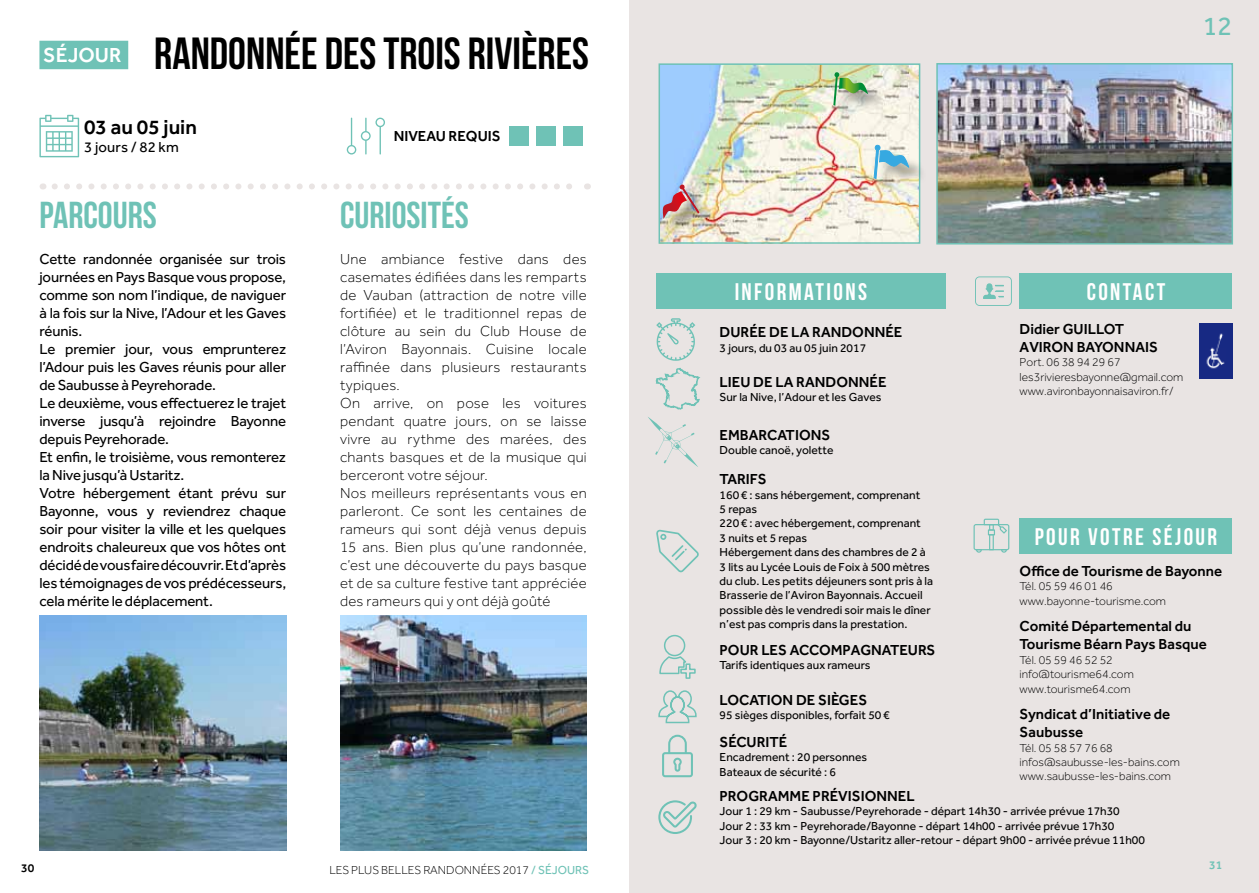
<style>
.page{position:relative;width:1259px;height:893px;background:#fff}
.page>*{position:absolute;margin:0;border:0;box-sizing:border-box;transform-origin:0 0}
.t1{font:45px "Bebas Neue";color:#000}
.t2{font:37.5px "Bebas Neue";color:#6fc2b6}
.t3{font:27px "Effra";color:#6fc2b6}
.t4{font:24px "Bebas Neue";letter-spacing:.1em;color:#fff}
.t5{font:500 21px "Effra";color:#000}
.t6{font:500 21px "Effra";color:#fff}
.t7{font:15px/18px "Effra";letter-spacing:-.01em;color:#000}
.t8{font:300 15px/18px "Effra";letter-spacing:.02em;color:#000}
.t9{font:500 15px/18px "Effra";color:#000}
.t10{font:500 15px "Effra";letter-spacing:-.02em;color:#000}
.t11{font:500 15px "Effra";letter-spacing:.08em;color:#000}
.t12{font:15px "Effra";letter-spacing:.01em;color:#000}
.t13{font:12px/14.4px "Effra";color:#000}
.t14{font:300 12px/14.4px "Effra";color:#000}
.t15{font:500 12px "Effra";color:#000}
.t16{font:500 12px "Effra";color:#6fc2b6}
.s1{font-weight:400;color:#6fc2b6}
</style>
<div class="page">
<div style="left:629px;top:0;width:630px;height:893px;background:#e9e4e3"></div>
<div style="left:39px;top:41px;width:89px;height:28px;background:#6fc2b6"></div>
<svg style="left:55px;top:183px;width:517px;height:6px"></svg>
<div style="left:656px;top:274px;width:289px;height:35px;background:#6fc2b6"></div>
<div style="left:1019px;top:274px;width:213px;height:35px;background:#6fc2b6"></div>
<svg style="left:975px;top:276px;width:37px;height:30px"></svg>
<img style="left:1199px;top:324px;width:33px;height:55px">
<div style="left:1019px;top:519px;width:213px;height:35px;background:#6fc2b6"></div>
<svg style="left:973px;top:519px;width:36px;height:34px"></svg>
<svg style="left:662px;top:735px;width:31px;height:42px"></svg>
<svg style="left:658px;top:800px;width:39px;height:34px"></svg>
<svg style="left:658px;top:690px;width:39px;height:34px"></svg>
<svg style="left:659px;top:634px;width:37px;height:45px"></svg>
<svg style="left:656px;top:530px;width:43px;height:42px"></svg>
<svg style="left:648px;top:417px;width:50px;height:50px"></svg>
<svg style="left:655px;top:318px;width:45px;height:92px"></svg>
<svg style="left:39px;top:115px;width:40px;height:42px"></svg>
<svg style="left:347px;top:118px;width:38px;height:37px"></svg>
<div style="left:509px;top:126px;width:20px;height:20px;background:#6fc2b6"></div>
<div style="left:536px;top:126px;width:20px;height:20px;background:#6fc2b6"></div>
<div style="left:563px;top:126px;width:20px;height:20px;background:#6fc2b6"></div>
<img style="left:661px;top:66px;width:256px;height:175px">
<div style="left:658px;top:63px;width:262px;height:181px;border:2px solid #6fc2b6"></div>
<div style="left:836px;top:75px;width:49px;height:48px;background:#000;opacity:.35"></div>
<svg style="left:833px;top:72px;width:35px;height:34px"></svg>
<div style="left:665px;top:187px;width:52px;height:49px;background:#000;opacity:.35"></div>
<img style="left:662px;top:177px;width:53px;height:42px">
<div style="left:876px;top:148px;width:51px;height:48px;background:#000;opacity:.35"></div>
<svg style="left:873px;top:144px;width:36px;height:35px"></svg>
<img style="left:939px;top:66px;width:291px;height:176px">
<div style="left:936px;top:63px;width:297px;height:182px;border:2px solid #6fc2b6"></div>
<img style="left:40px;top:615px;width:246px;height:235px">
<img style="left:340px;top:615px;width:247px;height:235px">
<h3 class="t6" style="left:43px;top:43px;width:80px">SÉJOUR</h3>
<h1 class="t1" style="left:154px;top:29px;width:93px">RANDONNÉE</h1>
<h1 class="t1" style="left:325px;top:29px;width:75px">DES TROIS</h1>
<h1 class="t1" style="left:468px;top:29px;width:88px">RIVIÈRES</h1>
<h3 class="t5" style="left:84px;top:115px;width:114px">03 AU 05 JUIN</h3>
<p class="t12" style="left:84px;top:139px;width:96px">3 jours / 82 km</p>
<h2 class="t2" style="left:39px;top:194px;width:74px">PARCOURS</h2>
<p class="t7" style="left:39px;top:250px;width:248px">Cette randonnée organisée sur trois journées en Pays Basque vous propose, comme son nom l’indique, de naviguer à la fois sur la Nive, l’Adour et les Gaves réunis.<br>Le premier jour, vous emprunterez l’Adour puis les Gaves réunis pour aller de Saubusse à Peyrehorade.<br>Le deuxième, vous effectuerez le trajet inverse jusqu’à rejoindre Bayonne depuis Peyrehorade.<br>Et enfin, le troisième, vous remonterez la Nive jusqu’à Ustaritz.<br>Votre hébergement étant prévu sur Bayonne, vous y reviendrez chaque soir pour visiter la ville et les quelques endroits chaleureux que vos hôtes ont décidé de vous faire découvrir. Et d’après les témoignages de vos prédécesseurs, cela mérite le déplacement.</p>
<p class="t9" style="left:394px;top:127px;width:108px">NIVEAU REQUIS</p>
<h2 class="t2" style="left:340px;top:194px;width:130px">CURIOSITÉS</h2>
<p class="t8" style="left:340px;top:250px;width:248px">Une ambiance festive dans des casemates édifiées dans les remparts de Vauban (attraction de notre ville fortifiée) et le traditionnel repas de clôture au sein du Club House de l’Aviron Bayonnais. Cuisine locale raffinée dans plusieurs restaurants typiques.<br>On arrive, on pose les voitures pendant quatre jours, on se laisse vivre au rythme des marées, des chants basques et de la musique qui berceront votre séjour.<br>Nos meilleurs représentants vous en parleront. Ce sont les centaines de rameurs qui sont déjà venus depuis<br>15 ans. Bien plus qu’une randonnée, c’est une découverte du pays basque et de sa culture festive tant appréciée des rameurs qui y ont déjà goûté</p>
<p class="t15" style="left:21px;top:860px;width:15px">30</p>
<p class="t14" style="left:329px;top:863px;width:261px">Les plus belles randonnées 2017 <span class="s1">/ SÉJOURS</span></p>
<h3 class="t3" style="left:1202px;top:10px;width:31px">12</h3>
<h3 class="t4" style="left:734px;top:279px;width:134px">INFORMATIONS</h3>
<h3 class="t4" style="left:1086px;top:279px;width:80px">CONTACT</h3>
<p class="t9" style="left:719px;top:323px;width:21px">DURÉ</p>
<p class="t11" style="left:758px;top:323px;width:106px">E DE LA RANDONNÉ</p>
<p class="t9" style="left:894px;top:323px;width:10px">E</p>
<p class="t13" style="left:719px;top:340px;width:148px">3 jours, du 03 au 05 juin 2017</p>
<p class="t9" style="left:719px;top:372px;width:128px">LIEU DE LA RANDONNÉ</p>
<p class="t9" style="left:878px;top:372px;width:10px">E</p>
<p class="t13" style="left:719px;top:390px;width:163px">Sur la Nive, l’Adour et les Gaves</p>
<p class="t9" style="left:719px;top:426px;width:11px">EMB</p>
<p class="t9" style="left:749px;top:426px;width:83px">ARCATIONS</p>
<p class="t13" style="left:719px;top:443px;width:115px">Double canoë, yolette</p>
<p class="t9" style="left:1019px;top:320px;width:105px">DIDIER GUILLOT<br>AVIRON</p>
<p class="t9" style="left:1076px;top:338px;width:29px">BAYONN</p>
<p class="t9" style="left:1135px;top:338px;width:24px">AIS</p>
<p class="t14" style="left:1019px;top:355px;width:165px">Port. 06 38 94 29 67 les3rivieresbayonne@gmail.com www.avironbayonnaisaviron.fr/</p>
<p class="t9" style="left:719px;top:470px;width:49px">TARIFS</p>
<p class="t13" style="left:719px;top:487px;width:215px">160 € : sans hébergement, comprenant<br>5 repas<br>220€ : avec hébergement, comprenant<br>3 nuits et 5 repas<br>Hébergement dans des chambres de 2 à 3 lits au Lycée Louis de Foix à 500 mètres du club. Les petits déjeuners sont pris à la Brasserie de l’Aviron Bayonnais. Accueil possible dès le vendredi soir mais le dîner n’est pas compris dans la prestation.</p>
<h3 class="t4" style="left:1034px;top:524px;width:184px">POUR VOTRE SÉJOUR</h3>
<p class="t9" style="left:1019px;top:562px;width:204px">OFFICE DE TOURISME DE BAYONNE</p>
<p class="t14" style="left:1019px;top:579px;width:148px">Tél. 05 59 46 01 46 www.bayonne-tourisme.com</p>
<p class="t9" style="left:1019px;top:617px;width:189px">COMITÉ DÉPARTEMENTAL DU<br>TOURISME BÉARN PAYS BASQUE</p>
<p class="t14" style="left:1019px;top:652px;width:116px">Tél. 05 59 46 52 52 info@tourisme64.com www.tourisme64.com</p>
<p class="t9" style="left:1019px;top:705px;width:152px">SYNDICAT D’INITIATIVE DE<br>SAUBUSSE</p>
<p class="t14" style="left:1019px;top:740px;width:162px">Tél. 05 58 57 76 68 infos@saubusse-les-bains.com www.saubusse-les-bains.com</p>
<p class="t9" style="left:719px;top:640px;width:11px">POUR</p>
<p class="t10" style="left:761px;top:641px;width:176px">L ES ACCOM PAGNATEURS</p>
<p class="t13" style="left:719px;top:658px;width:152px">Tarifs identiques aux rameurs</p>
<p class="t9" style="left:719px;top:690px;width:149px">LOCATION DE SIÈG ES</p>
<p class="t13" style="left:719px;top:708px;width:171px">95 sièges disponibles, forfait 50€</p>
<p class="t9" style="left:719px;top:732px;width:68px">SÉCURITÉ</p>
<p class="t13" style="left:719px;top:750px;width:149px">Encadrement : 20 personnes<br>Bateaux de sécurité : 6</p>
<p class="t9" style="left:719px;top:786px;width:11px">PROGR</p>
<p class="t9" style="left:768px;top:786px;width:109px">AMME PRÉVISIONN</p>
<p class="t9" style="left:898px;top:786px;width:14px">EL</p>
<p class="t13" style="left:719px;top:804px;width:427px">Jour 1 : 29 km - Saubusse/Peyrehorade - départ 14h30 - arrivée prévue 17h30<br>Jour 2 : 33 km - Peyrehorade/Bayonne - départ 14h00 - arrivée prévue 17h30<br>Jour 3 : 20 km - Bayonne/Ustaritz aller-retour - départ 9h00 - arrivée prévue 11h00</p>
<p class="t16" style="left:1209px;top:858px;width:15px">31</p>
</div>
